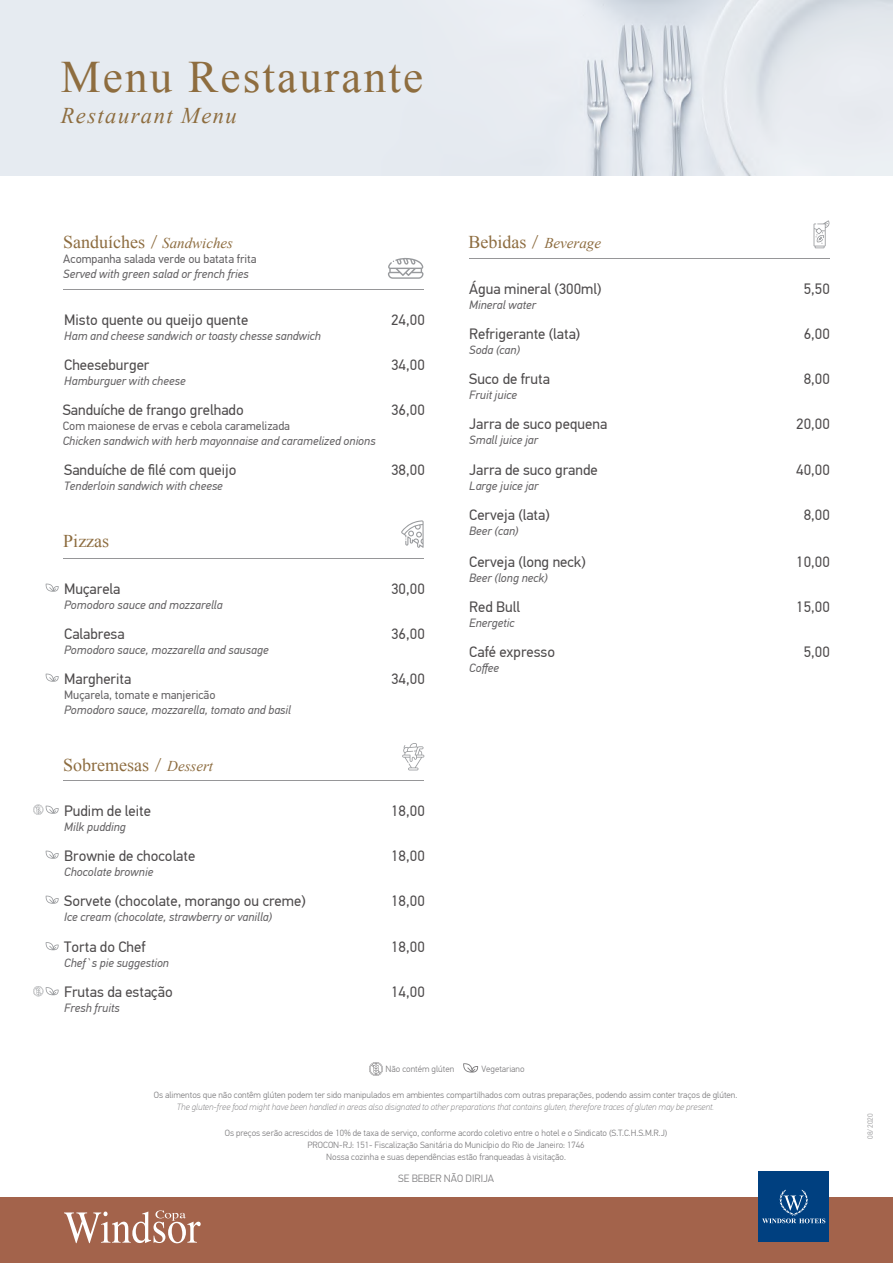
<style>
.page{position:relative;width:893px;height:1263px;background:#fff}
.page>*{position:absolute;margin:0;border:0;box-sizing:border-box;transform-origin:0 0}
.t1{font:45px "Times New Roman";letter-spacing:.05em;color:#8e6d3f}
.t2{font:italic 22.5px "Times New Roman";letter-spacing:.065em;color:#8e6d3f}
.t3{font:18px "Times New Roman";color:#8d6c3f}
.t4{font:15px "PF Din Text Pro";color:#4e4b4c}
.t5{font:italic 15px "Times New Roman";color:#8d6c3f}
.t6{font:italic 12px "PF Din Text Pro";color:#656365}
.t7{font:12px "PF Din Text Pro";color:#656365}
.t8{font:300 10.5px "PF Din Text Pro";color:#7d7c7e}
.t9{font:300 9px/12px "PF Din Text Pro";color:#7d7c7e;text-align:center}
.t10{font:italic 100 9px "PF Din Text Pro";color:#7d7c7e}
.t11{font:300 7.5px "PF Din Text Pro";letter-spacing:.025em;color:#969698}
.s1{font-family:"PF Din Text Pro";font-weight:300}
.s2{font-style:italic;font-size:15px}
.s3{font-style:normal;font-size:18px}
.s4{font-family:"PF Din Text Pro";font-weight:300;font-style:normal;font-size:18px}
</style>
<div class="page">
<div style="left:0;top:1197px;width:893px;height:66px;background:#a3634b"></div>
<svg style="left:64px;top:1210px;width:137px;height:33px"></svg>
<div style="left:758px;top:1171px;width:71px;height:71px;background:#004080"></div>
<svg style="left:762px;top:1190px;width:63px;height:33px"></svg>
<svg style="left:463px;top:1063px;width:15px;height:9px"></svg>
<svg style="left:369px;top:1062px;width:14px;height:14px"></svg>
<hr style="left:469px;top:258px;width:360px;height:1px;background:#969698">
<svg style="left:814px;top:220px;width:16px;height:28px"></svg>
<hr style="left:64px;top:780px;width:360px;height:1px;background:#969698">
<svg style="left:402px;top:743px;width:22px;height:27px"></svg>
<hr style="left:64px;top:558px;width:360px;height:1px;background:#969698">
<svg style="left:401px;top:520px;width:23px;height:28px"></svg>
<hr style="left:64px;top:290px;width:360px;height:1px;background:#969698">
<svg style="left:388px;top:258px;width:35px;height:21px"></svg>
<svg style="left:46px;top:584px;width:13px;height:8px"></svg>
<svg style="left:46px;top:674px;width:13px;height:8px"></svg>
<svg style="left:33px;top:804px;width:26px;height:11px"></svg>
<svg style="left:46px;top:851px;width:13px;height:8px"></svg>
<svg style="left:46px;top:896px;width:13px;height:8px"></svg>
<svg style="left:46px;top:942px;width:13px;height:8px"></svg>
<svg style="left:33px;top:986px;width:26px;height:10px"></svg>
<img style="left:0;top:0;width:892px;height:176px">
<h1 class="t1" style="left:61px;top:46px;width:364px">Menu Restaurante</h1>
<h2 class="t2" style="left:61px;top:100px;width:178px">Restaurant Menu</h2>
<h3 class="t3" style="left:63px;top:230px;width:171px">Sanduíches <span class="s1">/</span> <span class="s2">Sandwiches</span></h3>
<p class="t7" style="left:63px;top:252px;width:195px">Acompanha salada verde ou batata frita</p>
<p class="t6" style="left:63px;top:267px;width:187px">Served with green salad or french fries</p>
<p class="t5" style="left:468px;top:233px;width:134px"><span class="s3">Bebidas</span> <span class="s4">/</span> Beverage</p>
<p class="t4" style="left:469px;top:280px;width:134px">Água mineral (300ml)</p>
<p class="t6" style="left:469px;top:297px;width:68px">Mineral water</p>
<p class="t4" style="left:804px;top:280px;width:28px">5,50</p>
<p class="t4" style="left:64px;top:311px;width:185px">Misto quente ou queijo quente</p>
<p class="t6" style="left:64px;top:329px;width:258px">Ham and cheese sandwich or toasty chesse sandwich</p>
<p class="t4" style="left:391px;top:311px;width:35px">24,00</p>
<p class="t4" style="left:469px;top:325px;width:113px">Refrigerante (lata)</p>
<p class="t6" style="left:469px;top:342px;width:52px">Soda (can)</p>
<p class="t4" style="left:804px;top:325px;width:28px">6,00</p>
<p class="t4" style="left:64px;top:356px;width:87px">Cheeseburger</p>
<p class="t6" style="left:64px;top:374px;width:123px">Hamburguer with cheese</p>
<p class="t4" style="left:391px;top:356px;width:35px">34,00</p>
<p class="t4" style="left:469px;top:370px;width:82px">Suco de fruta</p>
<p class="t6" style="left:469px;top:387px;width:49px">Fruit juice</p>
<p class="t4" style="left:804px;top:370px;width:28px">8,00</p>
<p class="t4" style="left:63px;top:401px;width:182px">Sanduíche de frango grelhado</p>
<p class="t7" style="left:63px;top:419px;width:229px">Com maionese de ervas e cebola caramelizada</p>
<p class="t6" style="left:63px;top:434px;width:314px">Chicken sandwich with herb mayonnaise and caramelized onions</p>
<p class="t4" style="left:391px;top:401px;width:35px">36,00</p>
<p class="t4" style="left:469px;top:415px;width:139px">Jarra de suco pequena</p>
<p class="t6" style="left:469px;top:432px;width:70px">Small juice jar</p>
<p class="t4" style="left:796px;top:415px;width:35px">20,00</p>
<p class="t4" style="left:64px;top:461px;width:174px">Sanduíche de filé com queijo</p>
<p class="t6" style="left:64px;top:479px;width:160px">Tenderloin sandwich with cheese</p>
<p class="t4" style="left:391px;top:461px;width:35px">38,00</p>
<p class="t4" style="left:469px;top:461px;width:130px">Jarra de suco grande</p>
<p class="t6" style="left:469px;top:479px;width:71px">Large juice jar</p>
<p class="t4" style="left:796px;top:461px;width:35px">40,00</p>
<h3 class="t3" style="left:63px;top:529px;width:47px">Pizzas</h3>
<p class="t4" style="left:469px;top:506px;width:82px">Cerveja (lata)</p>
<p class="t6" style="left:469px;top:524px;width:51px">Beer (can)</p>
<p class="t4" style="left:804px;top:506px;width:28px">8,00</p>
<p class="t4" style="left:64px;top:580px;width:58px">Muçarela</p>
<p class="t6" style="left:64px;top:597px;width:160px">Pomodoro sauce and mozzarella</p>
<p class="t4" style="left:64px;top:625px;width:62px">Calabresa</p>
<p class="t6" style="left:64px;top:642px;width:206px">Pomodoro sauce, mozzarella and sausage</p>
<p class="t4" style="left:64px;top:670px;width:69px">Margherita</p>
<p class="t7" style="left:64px;top:687px;width:153px">Muçarela, tomate e manjericão</p>
<p class="t6" style="left:64px;top:702px;width:228px">Pomodoro sauce, mozzarella, tomato and basil</p>
<p class="t4" style="left:391px;top:580px;width:35px">30,00</p>
<p class="t4" style="left:391px;top:625px;width:35px">36,00</p>
<p class="t4" style="left:391px;top:670px;width:35px">34,00</p>
<p class="t4" style="left:469px;top:553px;width:118px">Cerveja (long neck)</p>
<p class="t6" style="left:469px;top:570px;width:80px">Beer (long neck)</p>
<p class="t4" style="left:796px;top:553px;width:35px">10,00</p>
<p class="t4" style="left:469px;top:598px;width:52px">Red Bull</p>
<p class="t4" style="left:796px;top:598px;width:35px">15,00</p>
<p class="t6" style="left:469px;top:615px;width:47px">Energetic</p>
<p class="t4" style="left:469px;top:643px;width:87px">Café expresso</p>
<p class="t6" style="left:469px;top:660px;width:31px">Coffee</p>
<p class="t4" style="left:804px;top:643px;width:28px">5,00</p>
<h3 class="t3" style="left:63px;top:752px;width:151px">Sobremesas <span class="s1">/</span> <span class="s2">Dessert</span></h3>
<p class="t4" style="left:64px;top:802px;width:88px">Pudim de leite</p>
<p class="t6" style="left:64px;top:819px;width:63px">Milk pudding</p>
<p class="t4" style="left:391px;top:802px;width:35px">18,00</p>
<p class="t4" style="left:64px;top:847px;width:133px">Brownie de chocolate</p>
<p class="t6" style="left:64px;top:864px;width:91px">Chocolate brownie</p>
<p class="t4" style="left:391px;top:847px;width:35px">18,00</p>
<p class="t4" style="left:64px;top:892px;width:243px">Sorvete (chocolate, morango ou creme)</p>
<p class="t6" style="left:64px;top:909px;width:210px">Ice cream (chocolate, strawberry or vanilla)</p>
<p class="t4" style="left:391px;top:892px;width:35px">18,00</p>
<p class="t4" style="left:64px;top:938px;width:83px">Torta do Chef</p>
<p class="t6" style="left:64px;top:956px;width:106px">Chef`s pie suggestion</p>
<p class="t4" style="left:391px;top:938px;width:35px">18,00</p>
<p class="t4" style="left:64px;top:983px;width:110px">Frutas da estação</p>
<p class="t6" style="left:64px;top:1001px;width:57px">Fresh fruits</p>
<p class="t4" style="left:391px;top:983px;width:35px">14,00</p>
<p class="t9" style="left:386px;top:1063px;width:70px">Não contém glúten</p>
<p class="t9" style="left:482px;top:1063px;width:45px">Vegetariano</p>
<p class="t9" style="left:154px;top:1089px;width:585px">Os alimentos que não contêm glúten podem ter sido manipulados em ambientes compartilhados com outras preparações, podendo assim conter traços de glúten.</p>
<p class="t10" style="left:177px;top:1102px;width:538px">The gluten-free food might have been handled in areas also disignated to other preparations that contains gluten, therefore traces of gluten may be present.</p>
<p class="t9" style="left:225px;top:1127px;width:444px">Os preços serão acrescidos de 10% de taxa de serviço, conforme acordo coletivo entre o hotel e o Sindicato (S.T.C.H.S.M.R.J)<br>PROCON-RJ: 151- Fiscalização Sanitária do Município do Rio de Janeiro: 1746<br>Nossa cozinha e suas dependências estão franqueadas à visitação.</p>
<p class="t8" style="left:398px;top:1172px;width:97px">SE BEBER NÃO DIRIJA</p>
<p class="t11" style="left:866px;top:1139px;width:28px;rotate:-90deg">08/2020</p>
</div>
